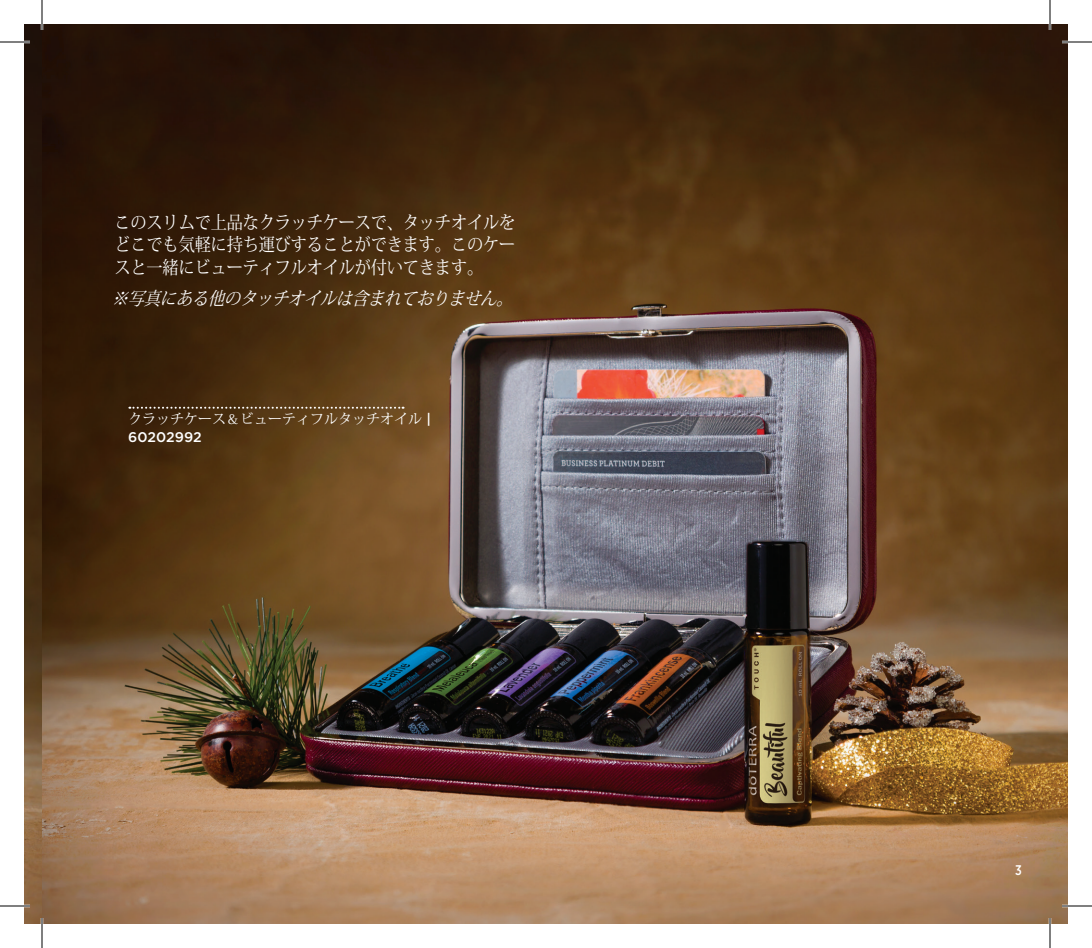
<style>
.page{position:relative;width:1092px;height:948px;background:#fff}
.page>*{position:absolute;margin:0;border:0;box-sizing:border-box;transform-origin:0 0}
.t1{font:18px/22.2px "Koz Min Pr 6 N";letter-spacing:-.01em;color:#fff;text-align:justify;scale:.9 1}
.t2{font:italic 18px "Koz Min Pr 6 N";color:#fff;scale:.9 1}
.t3{font:14px "Koz Min Pr 6 N";color:#fff}
.t4{font:500 14px "Gotham";color:#fff}
.t5{font:500 14px "Gotham Narrow";color:#fff;scale:.9 1}
.s1{font-family:"Gotham";font-weight:500}
</style>
<div class="page">
<img style="left:24px;top:24px;width:1044px;height:900px">
<svg style="left:129px;top:407px;width:275px;height:2px"></svg>
<hr style="left:0;top:41px;width:30px;height:2px;background:#fff">
<hr style="left:1062px;top:41px;width:30px;height:2px;background:#fff">
<hr style="left:0;top:905px;width:30px;height:2px;background:#fff">
<hr style="left:1062px;top:905px;width:30px;height:2px;background:#fff">
<hr style="left:41px;top:0;width:2px;height:30px;background:#fff">
<hr style="left:41px;top:918px;width:2px;height:30px;background:#fff">
<hr style="left:1049px;top:0;width:2px;height:30px;background:#fff">
<hr style="left:1049px;top:918px;width:2px;height:30px;background:#fff">
<hr style="left:0;top:42px;width:30px;height:1px;background:#000">
<hr style="left:1062px;top:42px;width:30px;height:1px;background:#000">
<hr style="left:0;top:906px;width:30px;height:1px;background:#000">
<hr style="left:1062px;top:906px;width:30px;height:1px;background:#000">
<hr style="left:42px;top:0;width:1px;height:30px;background:#000">
<hr style="left:42px;top:918px;width:1px;height:30px;background:#000">
<hr style="left:1050px;top:0;width:1px;height:30px;background:#000">
<hr style="left:1050px;top:918px;width:1px;height:30px;background:#000">
<p class="t1" style="left:115px;top:212px;width:447px">このスリムで上品なクラッチケースで、タッチオイルをどこでも気軽に持ち運びすることができます。このケースと一緒にビューティフルオイルが付いてきます。</p>
<p class="t2" style="left:112px;top:289px;width:456px">※写真にある他のタッチオイルは含まれておりません。</p>
<p class="t3" style="left:128px;top:411px;width:304px">クラッチケース＆ビューティフルタッチオイル <span class="s1">|</span></p>
<p class="t4" style="left:128px;top:428px;width:75px">60202992</p>
<p class="t5" style="left:1015px;top:861px;width:9px">3</p>
</div>
